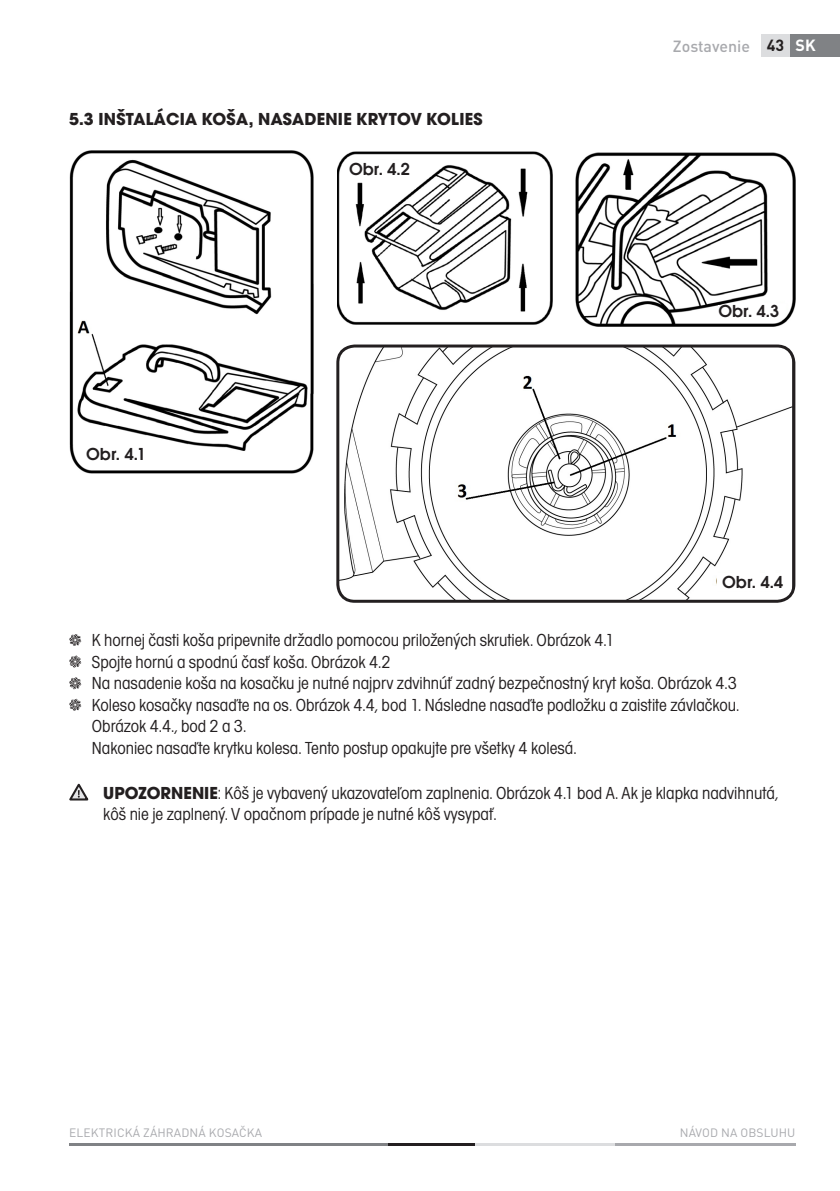
<style>
.page{position:relative;width:840px;height:1191px;background:#fff}
.page>*{position:absolute;margin:0;border:0;box-sizing:border-box;transform-origin:0 0}
.t1{font:18px/21.6px "Avant Gar Got Itc TOT Boo Con";color:#231f20}
.t2{font:700 18px "Avant Gar Got Itc TOT";letter-spacing:.015em;color:#231f20}
.t3{font:18px "Avant Gar Got Itc TOT Dem";color:#231f20}
.t4{font:500 16px "DIN Pro";color:#a8a9ad}
.t5{font:700 16px "DIN Pro";color:#fff}
.t6{font:12px "DIN Pro";letter-spacing:.01em;color:#a8a9ad}
.s1{font-weight:700;color:#231f20}
.s2{font-family:"Avant Gar Got Itc TOT";font-weight:700}
</style>
<div class="page">
<hr style="left:614px;top:1142px;width:181px;height:3px;background:#a8a9ad">
<hr style="left:475px;top:1142px;width:139px;height:3px;background:#dcdddf">
<hr style="left:69px;top:1142px;width:319px;height:3px;background:#808285">
<hr style="left:388px;top:1142px;width:87px;height:3px;background:#231f20">
<div style="left:789px;top:34px;width:50px;height:23px;background:#808285"></div>
<div style="left:761px;top:34px;width:28px;height:23px;background:#dcdddf"></div>
<img style="left:339px;top:348px;width:454px;height:253px">
<div style="left:336px;top:344px;width:459px;height:258px;border:3px solid #231f20;border-radius:17px"></div>
<div style="left:717px;top:573px;width:68px;height:18px;background:#fff"></div>
<img style="left:337px;top:152px;width:215px;height:172px">
<img style="left:575px;top:152px;width:220px;height:174px">
<div style="left:346px;top:160px;width:67px;height:18px;background:#fff"></div>
<div style="left:718px;top:305px;width:61px;height:12px;background:#fff"></div>
<img style="left:69px;top:151px;width:244px;height:322px">
<div style="left:83px;top:445px;width:66px;height:18px;background:#fff"></div>
<svg style="left:69px;top:634px;width:12px;height:12px"></svg>
<svg style="left:69px;top:655px;width:12px;height:12px"></svg>
<svg style="left:69px;top:677px;width:12px;height:12px"></svg>
<svg style="left:69px;top:698px;width:12px;height:12px"></svg>
<svg style="left:69px;top:783px;width:19px;height:17px"></svg>
<p class="t2" style="left:69px;top:108px;width:415px">5.3 INŠTALÁCIA KOŠA, NASADENIE KRYTOV KOLIES</p>
<p class="t3" style="left:349px;top:158px;width:62px">Obr. 4.2</p>
<p class="t4" style="left:672px;top:33px;width:113px">Zostavenie <span class="s1">43</span></p>
<p class="t5" style="left:795px;top:32px;width:22px">SK</p>
<p class="t3" style="left:718px;top:301px;width:62px">Obr. 4.3</p>
<p class="t3" style="left:86px;top:443px;width:61px">Obr. 4.1</p>
<p class="t3" style="left:722px;top:571px;width:62px">Obr. 4.4</p>
<p class="t1" style="left:92px;top:629px;width:649px">K hornej časti koša pripevnite držadlo pomocou priložených skrutiek. Obrázok 4.1<br>Spojte hornú a spodnú časť koša. Obrázok 4.2<br>Na nasadenie koša na kosačku je nutné najprv zdvihnúť zadný bezpečnostný kryt koša. Obrázok 4.3<br>Koleso kosačky nasaďte na os. Obrázok 4.4, bod 1. Následne nasaďte podložku a zaistite závlačkou.<br>Obrázok 4.4., bod 2 a 3.<br>Nakoniec nasaďte krytku kolesa. Tento postup opakujte pre všetky 4 kolesá.</p>
<p class="t1" style="left:103px;top:782px;width:676px"><span class="s2">UPOZORNENIE</span>: Kôš je vybavený ukazovateľom zaplnenia. Obrázok 4.1 bod A. Ak je klapka nadvihnutá, kôš nie je zaplnený. V opačnom prípade je nutné kôš vysypať.</p>
<p class="t6" style="left:69px;top:1123px;width:194px">ELEKTRICKÁ ZÁHRADNÁ KOSAČKA</p>
<p class="t6" style="left:679px;top:1123px;width:117px">NÁVOD NA OBSLUHU</p>
</div>
